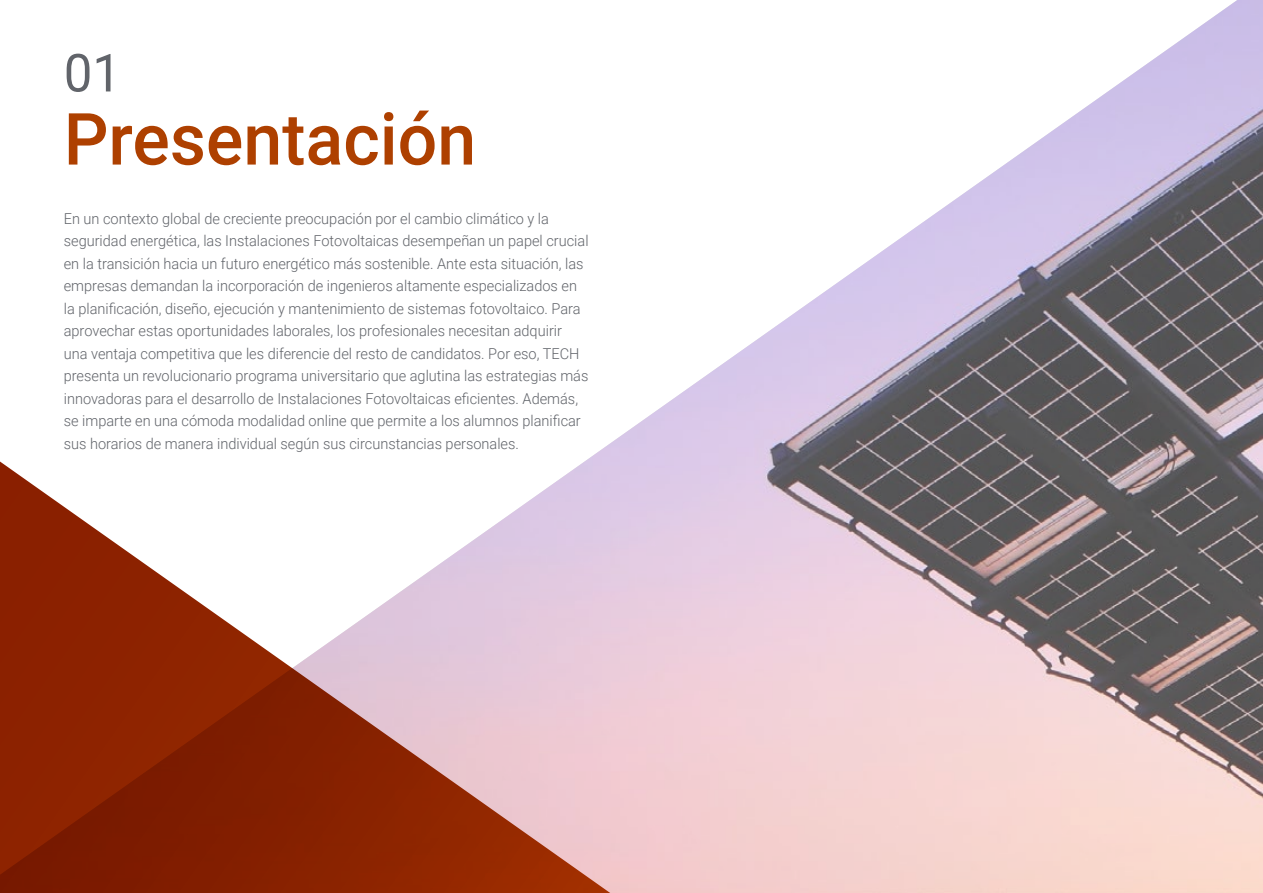
<style>
.page{position:relative;width:1263px;height:893px;background:#fff}
.page>*{position:absolute;margin:0;border:0;box-sizing:border-box;transform-origin:0 0}
.t1{font:500 72px "Roboto";color:#ae4000}
.t2{font:52.5px "Roboto";color:#61646a}
.t3{font:300 15px/22.5px "Roboto";color:#61646a}
</style>
<div class="page">
<img style="left:607px;top:0;width:656px;height:893px">
<svg style="left:0;top:446px;width:640px;height:447px"></svg>
<h2 class="t2" style="left:64px;top:36px;width:59px">01</h2>
<h1 class="t1" style="left:64px;top:89px;width:414px">Presentación</h1>
<p class="t3" style="left:64px;top:207px;width:526px">En un contexto global de creciente preocupación por el cambio climático y la seguridad energética, las Instalaciones Fotovoltaicas desempeñan un papel crucial en la transición hacia un futuro energético más sostenible. Ante esta situación, las empresas demandan la incorporación de ingenieros altamente especializados en la planificación, diseño, ejecución y mantenimiento de sistemas fotovoltaico. Para aprovechar estas oportunidades laborales, los profesionales necesitan adquirir una ventaja competitiva que les diferencie del resto de candidatos. Por eso, TECH presenta un revolucionario programa universitario que aglutina las estrategias más innovadoras para el desarrollo de Instalaciones Fotovoltaicas eficientes. Además, se imparte en una cómoda modalidad online que permite a los alumnos planificar sus horarios de manera individual según sus circunstancias personales.</p>
</div>
